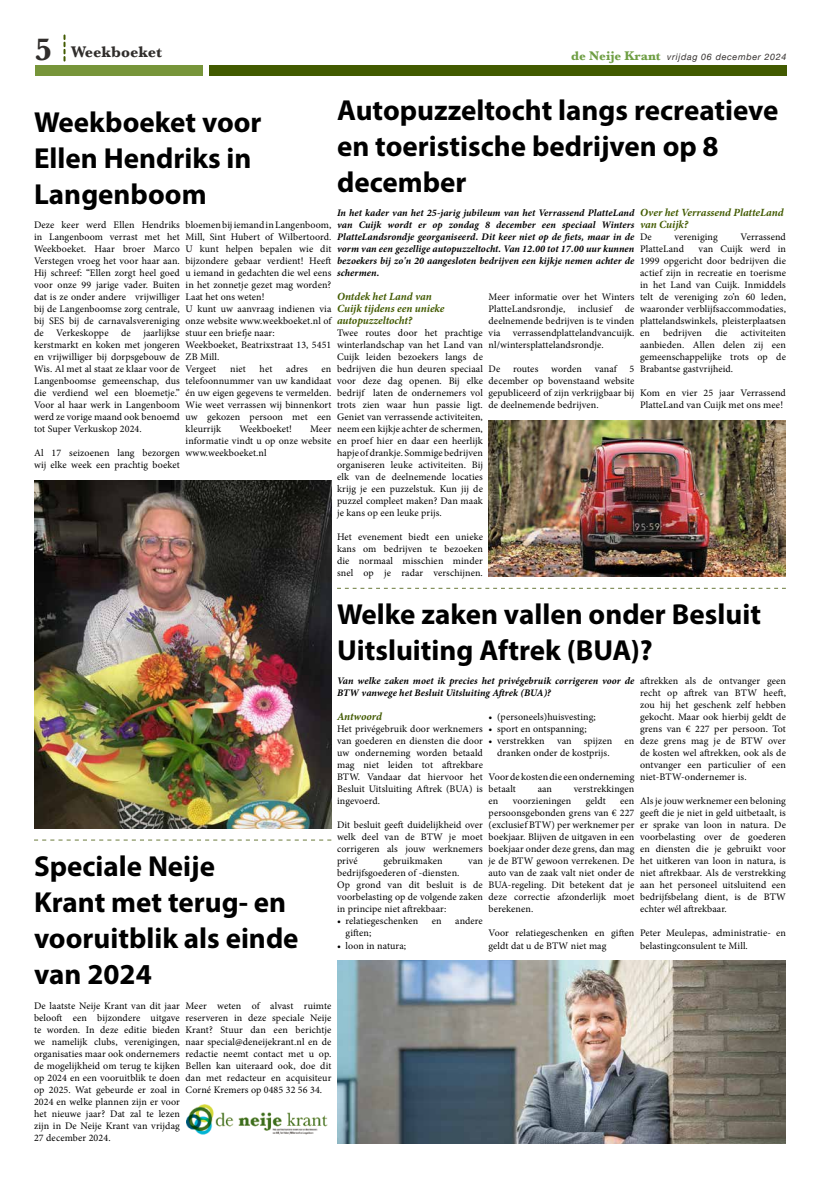
<style>
.page{position:relative;width:820px;height:1177px;background:#fff}
.page>*{position:absolute;margin:0;border:0;box-sizing:border-box;transform-origin:0 0}
.t1{font:700 29px/36px "Myriad Pro";color:#000}
.t2{font:700 16px "Baskerville";color:#302d2b}
.t3{font:italic 700 11px/12px "Minion Pro";letter-spacing:-.005em;color:#425a00}
.t4{font:10px/12px "Minion Pro";letter-spacing:.01em;color:#000;text-align:justify}
.t5{font:italic 700 10px/12px "Minion Pro";letter-spacing:.005em;color:#000;text-align:justify}
.t6{font:italic 9px "Helvetica Neue";letter-spacing:.07em;color:#34302e}
.s1{font-size:32px}
.s2{font-family:"Baskerville";font-weight:700;font-style:normal;font-size:13px;color:#6e9e43}
</style>
<div class="page">
<div style="left:35px;top:65px;width:167px;height:11px;background:#77953a"></div>
<div style="left:209px;top:65px;width:577px;height:11px;background:#425a00"></div>
<svg style="left:63px;top:35px;width:2px;height:26px"></svg>
<svg style="left:34px;top:839px;width:297px;height:1px"></svg>
<svg style="left:337px;top:588px;width:448px;height:1px"></svg>
<img style="left:34px;top:480px;width:297px;height:348px">
<img style="left:488px;top:420px;width:297px;height:156px">
<img style="left:186px;top:1104px;width:142px;height:31px">
<img style="left:337px;top:960px;width:448px;height:183px">
<h2 class="t2" style="left:35px;top:41px;width:128px"><span class="s1">5</span> Weekboeket</h2>
<p class="t6" style="left:570px;top:50px;width:217px"><span class="s2">de Neije Krant</span> vrijdag 06 december 2024</p>
<h1 class="t1" style="left:337px;top:91px;width:443px">Autopuzzeltocht langs recreatieve en toeristische bedrijven op 8 december</h1>
<p class="t5" style="left:337px;top:207px;width:299px">In het kader van het 25-jarig jubileum van het Verrassend PlatteLand van Cuijk wordt er op zondag 8 december een speciaal Winters PlatteLandsrondje georganiseerd. Dit keer niet op de fiets, maar in de vorm van een gezellige autopuzzeltocht. Van 12.00 tot 17.00 uur kunnen bezoekers bij zo'n 20 aangesloten bedrijven een kijkje nemen achter de schermen.</p>
<p class="t3" style="left:337px;top:290px;width:109px">Ontdek het Land van<br>Cuijk tijdens een unieke autopuzzeltocht?</p>
<p class="t4" style="left:337px;top:327px;width:147px">Twee routes door het prachtige winterlandschap van het Land van Cuijk leiden bezoekers langs de bedrijven die hun deuren speciaal voor deze dag openen. Bij elke bedrijf laten de ondernemers vol trots zien waar hun passie ligt.<br>Geniet van verrassende activiteiten, neem een kijkje achter de schermen, en proef hier en daar een heerlijk hapje of drankje. Sommige bedrijven organiseren leuke activiteiten. Bij elk van de deelnemende locaties krijg je een puzzelstuk. Kun jij de puzzel compleet maken? Dan maak je kans op een leuke prijs.</p>
<p class="t4" style="left:337px;top:531px;width:147px">Het evenement biedt een unieke kans om bedrijven te bezoeken die normaal misschien minder snel op je radar verschijnen.</p>
<h1 class="t1" style="left:34px;top:103px;width:229px">Weekboeket voor<br>Ellen Hendriks in<br>Langenboom</h1>
<p class="t4" style="left:34px;top:219px;width:147px">Deze keer werd Ellen Hendriks in Langenboom verrast met het Weekboeket. Haar broer Marco Verstegen vroeg het voor haar aan.<br>Hij schreef: “Ellen zorgt heel goed voor onze 99 jarige vader. Buiten dat is ze onder andere vrijwilliger bij de Langenboomse zorg centrale, bij SES bij de carnavalsvereniging de</p>
<p class="t3" style="left:639px;top:206px;width:145px">Over het Verrassend PlatteLand van Cuijk?</p>
<p class="t4" style="left:639px;top:231px;width:13px">De</p>
<p class="t4" style="left:674px;top:231px;width:45px">vereniging</p>
<p class="t4" style="left:740px;top:231px;width:47px">Verrassend</p>
<p class="t4" style="left:639px;top:243px;width:45px">PlatteLand</p>
<p class="t4" style="left:185px;top:219px;width:147px;text-align:left">bloemen bij iemand in Langenboom,<br>Mill, Sint Hubert of Wilbertoord.<br>U kunt helpen bepalen wie dit bijzondere gebaar verdient! Heeft u iemand in gedachten die wel eens in het zonnetje gezet mag worden?<br>Laat het ons weten!<br>U kunt uw aanvraag indienen via onze website www.weekboeket.nl of stuur een briefje naar:<br>Weekboeket, Beatrixstraat 13, 5451<br>ZB Mill.<br>Vergeet</p>
<p class="t4" style="left:639px;top:243px;width:147px;text-indent:58px">van Cuijk werd in 1999 opgericht door bedrijven die actief zijn in recreatie en toerisme in het Land van Cuijk. Inmiddels telt de vereniging zo’n 60 leden, waaronder verblijfsaccommodaties, plattelandswinkels, pleisterplaatsen en</p>
<p class="t4" style="left:488px;top:291px;width:147px">Meer informatie over het Winters<br>PlatteLandsrondje,</p>
<p class="t4" style="left:488px;top:303px;width:147px;text-indent:136px">de deelnemende bedrijven is te vinden via verrassendplattelandvancuijk. nl/wintersplattelandsrondje.</p>
<p class="t4" style="left:488px;top:363px;width:13px">De</p>
<p class="t4" style="left:513px;top:363px;width:27px">routes</p>
<p class="t4" style="left:551px;top:363px;width:32px">worden</p>
<p class="t4" style="left:594px;top:363px;width:24px">vanaf</p>
<p class="t4" style="left:577px;top:303px;width:36px">inclusief</p>
<p class="t4" style="left:34px;top:327px;width:147px;text-indent:109px">jaarlijkse kerstmarkt en koken met jongeren en vrijwilliger bij dorpsgebouw de Wis. Al met al staat ze klaar voor de Langenboomse gemeenschap, dus die verdiend wel een bloemetje.” Voor al haar werk in Langenboom werd ze vorige maand ook benoemd tot Super Verkuskop 2024.</p>
<p class="t4" style="left:34px;top:447px;width:147px">Al 17 seizoenen lang bezorgen wij elke week een prachtig boeket</p>
<p class="t4" style="left:56px;top:327px;width:54px">Verkeskoppe</p>
<p class="t4" style="left:121px;top:327px;width:11px">de</p>
<p class="t4" style="left:662px;top:327px;width:40px">bedrijven</p>
<p class="t4" style="left:714px;top:327px;width:14px">die</p>
<p class="t4" style="left:639px;top:327px;width:147px;text-indent:100px">activiteiten aanbieden. Allen delen zij een gemeenschappelijke trots op de Brabantse gastvrijheid.</p>
<p class="t4" style="left:639px;top:387px;width:147px">Kom en vier 25 jaar Verrassend<br>PlatteLand van Cuijk met ons mee!</p>
<p class="t4" style="left:230px;top:363px;width:17px">niet</p>
<p class="t4" style="left:259px;top:363px;width:14px">het</p>
<p class="t4" style="left:286px;top:363px;width:23px">adres</p>
<p class="t4" style="left:488px;top:363px;width:147px;text-indent:141px">5 december op bovenstaand website gepubliceerd of zijn verkrijgbaar bij de deelnemende bedrijven.</p>
<p class="t4" style="left:185px;top:363px;width:147px;text-indent:136px">en telefoonnummer van uw kandidaat én uw eigen gegevens te vermelden.<br>Wie weet verrassen wij binnenkort uw gekozen persoon met een kleurrijk</p>
<p class="t4" style="left:239px;top:423px;width:54px">Weekboeket!</p>
<p class="t4" style="left:185px;top:423px;width:147px;text-indent:124px">Meer informatie vindt u op onze website www.weekboeket.nl</p>
<h1 class="t1" style="left:337px;top:595px;width:425px">Welke zaken vallen onder Besluit<br>Uitsluiting Aftrek (BUA)?</h1>
<p class="t5" style="left:337px;top:675px;width:299px">Van welke zaken moet ik precies het privégebruik corrigeren voor de<br>BTW vanwege het Besluit Uitsluiting Aftrek (BUA)?</p>
<p class="t3" style="left:337px;top:710px;width:46px">Antwoord</p>
<p class="t4" style="left:337px;top:723px;width:147px">Het privégebruik door werknemers van goederen en diensten die door uw onderneming worden betaald mag niet leiden tot aftrekbare BTW. Vandaar dat hiervoor het Besluit Uitsluiting Aftrek (BUA) is ingevoerd.</p>
<p class="t4" style="left:337px;top:819px;width:147px">Dit besluit geeft duidelijkheid over welk deel van de BTW je moet corrigeren als jouw werknemers privé</p>
<p class="t4" style="left:639px;top:675px;width:147px">aftrekken als de ontvanger geen recht op aftrek van BTW heeft, zou hij het geschenk zelf hebben gekocht. Maar ook hierbij geldt de grens van € 227 per persoon. Tot deze grens mag je de BTW over de kosten wel aftrekken, ook als de ontvanger een particulier of een niet-BTW-ondernemer is.</p>
<p class="t4" style="left:639px;top:795px;width:147px">Als je jouw werknemer een beloning geeft die je niet in geld uitbetaalt, is er sprake van loon in natura. De voorbelasting over de goederen en diensten die je gebruikt voor het uitkeren van loon in natura, is niet aftrekbaar. Als de verstrekking aan het personeel uitsluitend een bedrijfsbelang dient, is de BTW echter wél aftrekbaar.</p>
<p class="t4" style="left:639px;top:927px;width:147px">Peter Meulepas, administratie- en belastingconsulent te Mill.</p>
<p class="t4" style="left:488px;top:711px;width:109px">• (personeels)huisvesting;</p>
<p class="t4" style="left:488px;top:723px;width:100px">• sport en ontspanning;</p>
<p class="t4" style="left:497px;top:735px;width:139px;text-indent:-9px">• verstrekken van spijzen en dranken onder de kostprijs.</p>
<p class="t4" style="left:488px;top:771px;width:147px">Voor de kosten die een onderneming betaalt</p>
<p class="t4" style="left:537px;top:783px;width:16px">aan</p>
<p class="t4" style="left:573px;top:783px;width:62px">verstrekkingen</p>
<p class="t4" style="left:488px;top:795px;width:11px">en</p>
<p class="t4" style="left:512px;top:795px;width:60px">voorzieningen</p>
<p class="t4" style="left:585px;top:795px;width:21px">geldt</p>
<p class="t4" style="left:488px;top:795px;width:147px;text-indent:131px">een persoonsgebonden grens van € 227 (exclusief BTW) per werknemer per boekjaar. Blijven de uitgaven in een boekjaar onder deze grens, dan mag je de BTW gewoon verrekenen. De auto van de zaak valt niet onder de BUA-regeling. Dit betekent dat je deze correctie afzonderlijk moet berekenen.</p>
<p class="t4" style="left:488px;top:927px;width:147px">Voor relatiegeschenken en giften geldt dat u de BTW niet mag</p>
<h1 class="t1" style="left:34px;top:847px;width:266px">Speciale Neije<br>Krant met terug- en vooruitblik als einde van 2024</h1>
<p class="t4" style="left:34px;top:999px;width:147px">De laatste Neije Krant van dit jaar belooft een bijzondere uitgave te worden. In deze editie bieden we namelijk clubs, verenigingen, organisaties maar ook ondernemers de mogelijkheid om terug te kijken op 2024 en een vooruitblik te doen op 2025. Wat gebeurde er zoal in 2024 en welke plannen zijn er voor het nieuwe jaar? Dat zal te lezen zijn in De Neije Krant van vrijdag 27 december 2024.</p>
<p class="t4" style="left:185px;top:999px;width:147px">Meer weten of alvast ruimte reserveren in deze speciale Neije Krant? Stuur dan een berichtje naar special@deneijekrant.nl en de redactie neemt contact met u op.<br>Bellen kan uiteraard ook, doe dit dan met redacteur en acquisiteur Corné Kremers op 0485 32 56 34.</p>
<p class="t4" style="left:383px;top:855px;width:60px">gebruikmaken</p>
<p class="t4" style="left:468px;top:855px;width:16px">van</p>
<p class="t4" style="left:337px;top:867px;width:147px;text-align:left">bedrijfsgoederen of -diensten.<br>Op grond van dit besluit is de voorbelasting op de volgende zaken in principe niet aftrekbaar:</p>
<p class="t4" style="left:337px;top:915px;width:83px">• relatiegeschenken</p>
<p class="t4" style="left:431px;top:915px;width:11px">en</p>
<p class="t4" style="left:455px;top:915px;width:29px">andere</p>
<p class="t4" style="left:345px;top:927px;width:27px">giften;</p>
<p class="t4" style="left:337px;top:939px;width:71px">• loon in natura;</p>
</div>
